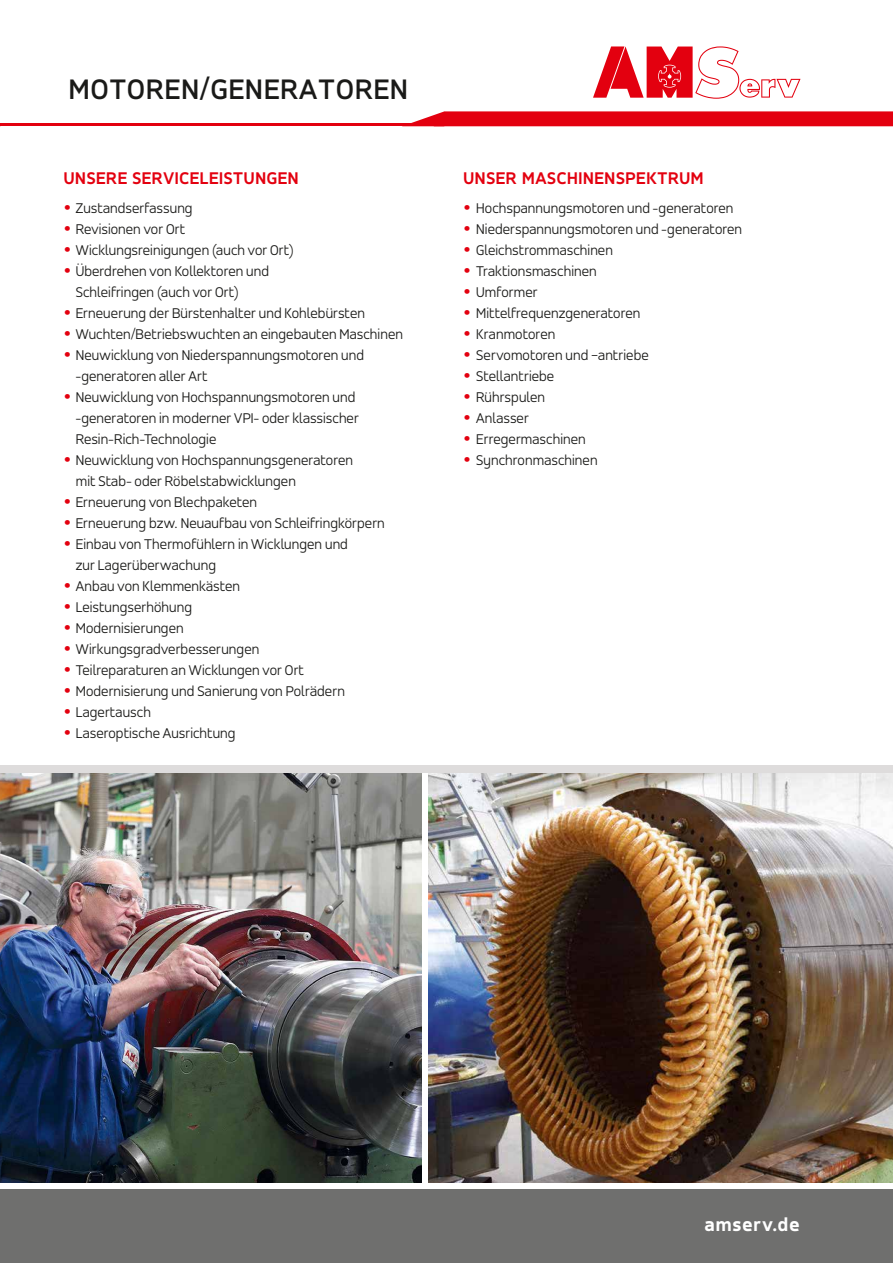
<style>
.page{position:relative;width:893px;height:1263px;background:#fff}
.page>*{position:absolute;margin:0;border:0;box-sizing:border-box;transform-origin:0 0}
.t1{font:500 30px "Accord";letter-spacing:.04em;color:#1a1a18}
.t2{font:800 19.5px "Accord";letter-spacing:.05em;color:#fff}
.t3{font:700 18px "Accord";letter-spacing:.04em;color:#e3000f}
.t4{font:300 15px/21px "Accord";letter-spacing:.01em;color:#1a1a18}
.s1{font-size:27px;color:#e3000f}
</style>
<div class="page">
<svg style="left:411px;top:111px;width:482px;height:12px;background:#e4111f"></svg>
<hr style="left:0;top:123px;width:893px;height:3px;background:#e3000f">
<div style="left:0;top:1189px;width:893px;height:74px;background:#6f6f6e"></div>
<svg style="left:593px;top:46px;width:207px;height:53px"></svg>
<img style="left:0;top:773px;width:421px;height:409px">
<img style="left:429px;top:773px;width:464px;height:409px">
<div style="left:0;top:765px;width:893px;height:8px;background:#dedcdc"></div>
<h1 class="t1" style="left:69px;top:71px;width:341px">MOTOREN/GENERATOREN</h1>
<p class="t3" style="left:64px;top:167px;width:236px">UNSERE SERVICELEISTUNGEN</p>
<p class="t4" style="left:64px;top:198px;width:130px"><span class="s1">•</span> Zustandserfassung</p>
<p class="t4" style="left:64px;top:219px;width:123px"><span class="s1">•</span> Revisionen vor Ort</p>
<p class="t4" style="left:64px;top:240px;width:232px"><span class="s1">•</span> Wicklungsreinigungen (auch vor Ort)</p>
<p class="t4" style="left:76px;top:261px;width:195px;text-indent:-12px"><span class="s1">•</span> Überdrehen von Kollektoren und<br>Schleifringen (auch vor Ort)</p>
<p class="t4" style="left:64px;top:303px;width:303px"><span class="s1">•</span> Erneuerung der Bürstenhalter und Kohlebürsten</p>
<p class="t4" style="left:64px;top:324px;width:341px"><span class="s1">•</span> Wuchten/Betriebswuchten an eingebauten Maschinen</p>
<p class="t4" style="left:76px;top:345px;width:290px;text-indent:-12px"><span class="s1">•</span> Neuwicklung von Niederspannungsmotoren und -generatoren aller Art</p>
<p class="t4" style="left:76px;top:387px;width:284px;text-indent:-12px"><span class="s1">•</span> Neuwicklung von Hochspannungsmotoren und -generatoren in moderner VPI- oder klassischer<br>Resin-Rich-Technologie</p>
<p class="t4" style="left:76px;top:450px;width:279px;text-indent:-12px"><span class="s1">•</span> Neuwicklung von Hochspannungsgeneratoren mit Stab- oder Röbelstabwicklungen</p>
<p class="t4" style="left:64px;top:492px;width:195px"><span class="s1">•</span> Erneuerung von Blechpaketen</p>
<p class="t4" style="left:64px;top:513px;width:322px"><span class="s1">•</span> Erneuerung bzw. Neuaufbau von Schleifringkörpern</p>
<p class="t4" style="left:76px;top:534px;width:274px;text-indent:-12px"><span class="s1">•</span> Einbau von Thermofühlern in Wicklungen und zur Lagerüberwachung</p>
<p class="t4" style="left:64px;top:576px;width:178px"><span class="s1">•</span> Anbau von Klemmenkästen</p>
<p class="t4" style="left:64px;top:597px;width:130px"><span class="s1">•</span> Leistungserhöhung</p>
<p class="t4" style="left:64px;top:618px;width:121px"><span class="s1">•</span> Modernisierungen</p>
<p class="t4" style="left:64px;top:639px;width:197px"><span class="s1">•</span> Wirkungsgradverbesserungen</p>
<p class="t4" style="left:64px;top:660px;width:242px"><span class="s1">•</span> Teilreparaturen an Wicklungen vor Ort</p>
<p class="t4" style="left:64px;top:681px;width:283px"><span class="s1">•</span> Modernisierung und Sanierung von Polrädern</p>
<p class="t4" style="left:64px;top:702px;width:89px"><span class="s1">•</span> Lagertausch</p>
<p class="t4" style="left:64px;top:723px;width:173px"><span class="s1">•</span> Laseroptische Ausrichtung</p>
<p class="t3" style="left:463px;top:167px;width:242px">UNSER MASCHINENSPEKTRUM</p>
<p class="t4" style="left:463px;top:198px;width:271px"><span class="s1">•</span> Hochspannungsmotoren und -generatoren</p>
<p class="t4" style="left:463px;top:219px;width:280px"><span class="s1">•</span> Niederspannungsmotoren und -generatoren</p>
<p class="t4" style="left:463px;top:240px;width:151px"><span class="s1">•</span> Gleichstrommaschinen</p>
<p class="t4" style="left:463px;top:261px;width:135px"><span class="s1">•</span> Traktionsmaschinen</p>
<p class="t4" style="left:463px;top:282px;width:76px"><span class="s1">•</span> Umformer</p>
<p class="t4" style="left:463px;top:303px;width:178px"><span class="s1">•</span> Mittelfrequenzgeneratoren</p>
<p class="t4" style="left:463px;top:324px;width:93px"><span class="s1">•</span> Kranmotoren</p>
<p class="t4" style="left:463px;top:345px;width:187px"><span class="s1">•</span> Servomotoren und –antriebe</p>
<p class="t4" style="left:463px;top:366px;width:92px"><span class="s1">•</span> Stellantriebe</p>
<p class="t4" style="left:463px;top:387px;width:83px"><span class="s1">•</span> Rührspulen</p>
<p class="t4" style="left:463px;top:408px;width:67px"><span class="s1">•</span> Anlasser</p>
<p class="t4" style="left:463px;top:429px;width:124px"><span class="s1">•</span> Erregermaschinen</p>
<p class="t4" style="left:463px;top:450px;width:135px"><span class="s1">•</span> Synchronmaschinen</p>
<h2 class="t2" style="left:705px;top:1213px;width:96px">amserv.de</h2>
</div>
